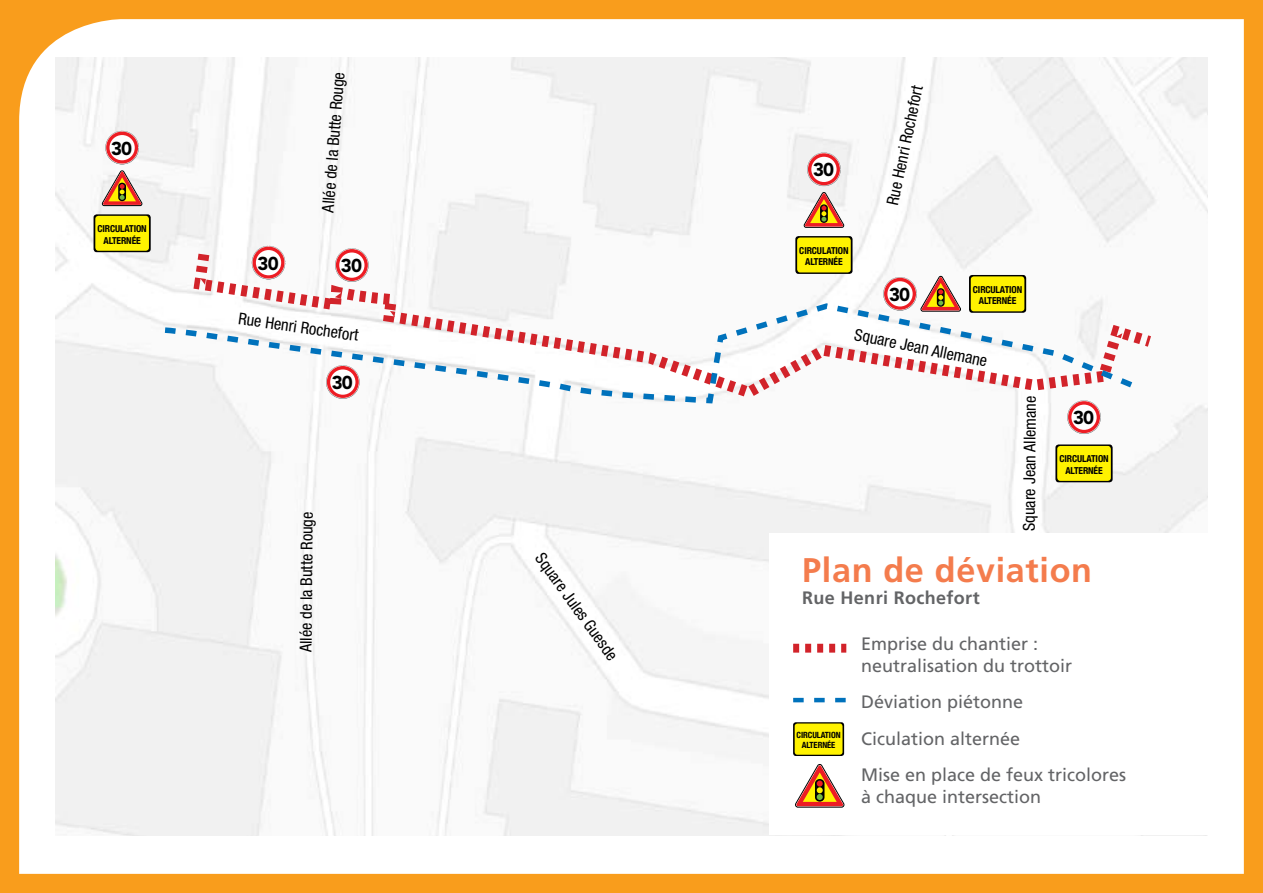
<style>
.page{position:relative;width:1263px;height:893px;background:#f99d1c}
.page>*{position:absolute;margin:0;border:0;box-sizing:border-box;transform-origin:0 0}
.t1{font:700 34.2px "Frutiger";letter-spacing:.02em;color:#f47c4d}
.t2{font:900 18.6px "Avenir";letter-spacing:-.05em;color:#000}
.t3{font:18px/36.5px "Frutiger";color:#636466}
.t4{font:700 18px "Frutiger";letter-spacing:.02em;color:#636466}
.t5{font:condensed 16.35px "Helvetica Neue";letter-spacing:-.01em;color:#000}
.t6{font:700 condensed 9.6px/11.4px "Helvetica Neue";letter-spacing:-.01em;color:#000;text-align:center}
.t7{font:700 condensed 8.55px/10.2px "Helvetica Neue";letter-spacing:-.01em;color:#000;text-align:center}
</style>
<div class="page">
<div style="left:19px;top:19px;width:1225px;height:855px;background:#fff"></div>
<img style="left:55px;top:58px;width:1153px;height:777px">
<svg style="left:187px;top:19px;width:976px;height:385px;background:#f8f7f7"></svg>
<svg style="left:156px;top:300px;width:982px;height:166px;background:#f3f0f1"></svg>
<svg style="left:795px;top:236px;width:57px;height:38px"></svg>
<div style="left:797px;top:237px;width:54px;height:35px;background:#fff200;border-radius:3px"></div>
<svg style="left:94px;top:214px;width:57px;height:38px"></svg>
<div style="left:95px;top:216px;width:54px;height:35px;background:#fff200;border-radius:3px"></div>
<div style="left:769px;top:533px;width:439px;height:302px;background:#fff"></div>
<svg style="left:795px;top:764px;width:49px;height:43px"></svg>
<svg style="left:793px;top:722px;width:51px;height:34px"></svg>
<div style="left:795px;top:723px;width:47px;height:32px;background:#fff200;border-radius:3px"></div>
<svg style="left:793px;top:698px;width:53px;height:4px"></svg>
<svg style="left:793px;top:644px;width:53px;height:9px"></svg>
<svg style="left:803px;top:192px;width:41px;height:36px"></svg>
<svg style="left:102px;top:170px;width:40px;height:36px"></svg>
<svg style="left:807px;top:153px;width:34px;height:33px"></svg>
<svg style="left:808px;top:153px;width:32px;height:32px"></svg>
<div style="left:811px;top:157px;width:25px;height:25px;background:#fff;border-radius:50%"></div>
<svg style="left:326px;top:365px;width:33px;height:34px"></svg>
<svg style="left:327px;top:366px;width:32px;height:32px"></svg>
<div style="left:330px;top:369px;width:25px;height:26px;background:#fff;border-radius:50%"></div>
<svg style="left:335px;top:248px;width:34px;height:34px"></svg>
<svg style="left:336px;top:249px;width:32px;height:32px"></svg>
<div style="left:339px;top:252px;width:25px;height:26px;background:#fff;border-radius:50%"></div>
<svg style="left:252px;top:246px;width:33px;height:33px"></svg>
<svg style="left:253px;top:247px;width:31px;height:32px"></svg>
<div style="left:256px;top:250px;width:25px;height:25px;background:#fff;border-radius:50%"></div>
<svg style="left:105px;top:131px;width:34px;height:33px"></svg>
<svg style="left:106px;top:132px;width:32px;height:32px"></svg>
<div style="left:109px;top:135px;width:26px;height:25px;background:#fff;border-radius:50%"></div>
<svg style="left:1055px;top:444px;width:57px;height:38px"></svg>
<div style="left:1057px;top:446px;width:54px;height:35px;background:#fff200;border-radius:3px"></div>
<svg style="left:1067px;top:400px;width:34px;height:34px"></svg>
<svg style="left:1068px;top:401px;width:32px;height:32px"></svg>
<div style="left:1071px;top:405px;width:26px;height:25px;background:#fff;border-radius:50%"></div>
<svg style="left:969px;top:275px;width:57px;height:38px"></svg>
<div style="left:971px;top:276px;width:53px;height:35px;background:#fff200;border-radius:3px"></div>
<svg style="left:883px;top:276px;width:78px;height:35px;background:#deb499"></svg>
<svg style="left:884px;top:278px;width:32px;height:32px"></svg>
<div style="left:887px;top:281px;width:26px;height:25px;background:#fff;border-radius:50%"></div>
<p class="t2" style="left:111px;top:137px;width:23px">30</p>
<p class="t6" style="left:97px;top:222px;width:51px">CIRCULATION<br>ALTERNÉE</p>
<p class="t5" style="left:319px;top:211px;width:142px;rotate:-86deg">Allée de la Butte Rouge</p>
<p class="t2" style="left:258px;top:252px;width:23px">30</p>
<p class="t2" style="left:341px;top:254px;width:23px">30</p>
<p class="t5" style="left:240px;top:309px;width:123px;rotate:8deg">Rue Henri Rochefort</p>
<p class="t2" style="left:332px;top:371px;width:23px">30</p>
<p class="t5" style="left:297px;top:652px;width:142px;rotate:-90deg">Allée de la Butte Rouge</p>
<p class="t5" style="left:547px;top:549px;width:129px;rotate:54deg">Square Jules Guesde</p>
<p class="t2" style="left:813px;top:158px;width:23px">30</p>
<p class="t6" style="left:799px;top:244px;width:51px">CIRCULATION<br>ALTERNÉE</p>
<p class="t5" style="left:883px;top:203px;width:123px;rotate:-78deg">Rue Henri Rochefort</p>
<p class="t6" style="left:973px;top:283px;width:51px">CIRCULATION</p>
<p class="t2" style="left:889px;top:283px;width:23px">30</p>
<p class="t6" style="left:979px;top:294px;width:39px">ALTERNÉE</p>
<p class="t5" style="left:857px;top:324px;width:137px;rotate:12deg">Square Jean Allemane</p>
<p class="t5" style="left:1020px;top:531px;width:137px;rotate:-90deg">Square Jean Allemane</p>
<p class="t2" style="left:1073px;top:406px;width:23px">30</p>
<p class="t6" style="left:1059px;top:452px;width:51px">CIRCULATION<br>ALTERNÉE</p>
<h1 class="t1" style="left:802px;top:550px;width:291px">Plan de déviation</h1>
<p class="t4" style="left:802px;top:587px;width:179px">Rue Henri Rochefort</p>
<p class="t3" style="left:861px;top:633px;width:213px;line-height:21.6px">Emprise du chantier : neutralisation du trottoir</p>
<p class="t3" style="left:861px;top:683px;width:267px">Déviation piétonne<br>Ciculation alternée<br>Mise en place de feux tricolores</p>
<p class="t3" style="left:861px;top:778px;width:182px">à chaque intersection</p>
<p class="t7" style="left:796px;top:729px;width:46px">CIRCULATION<br>ALTERNÉE</p>
</div>
